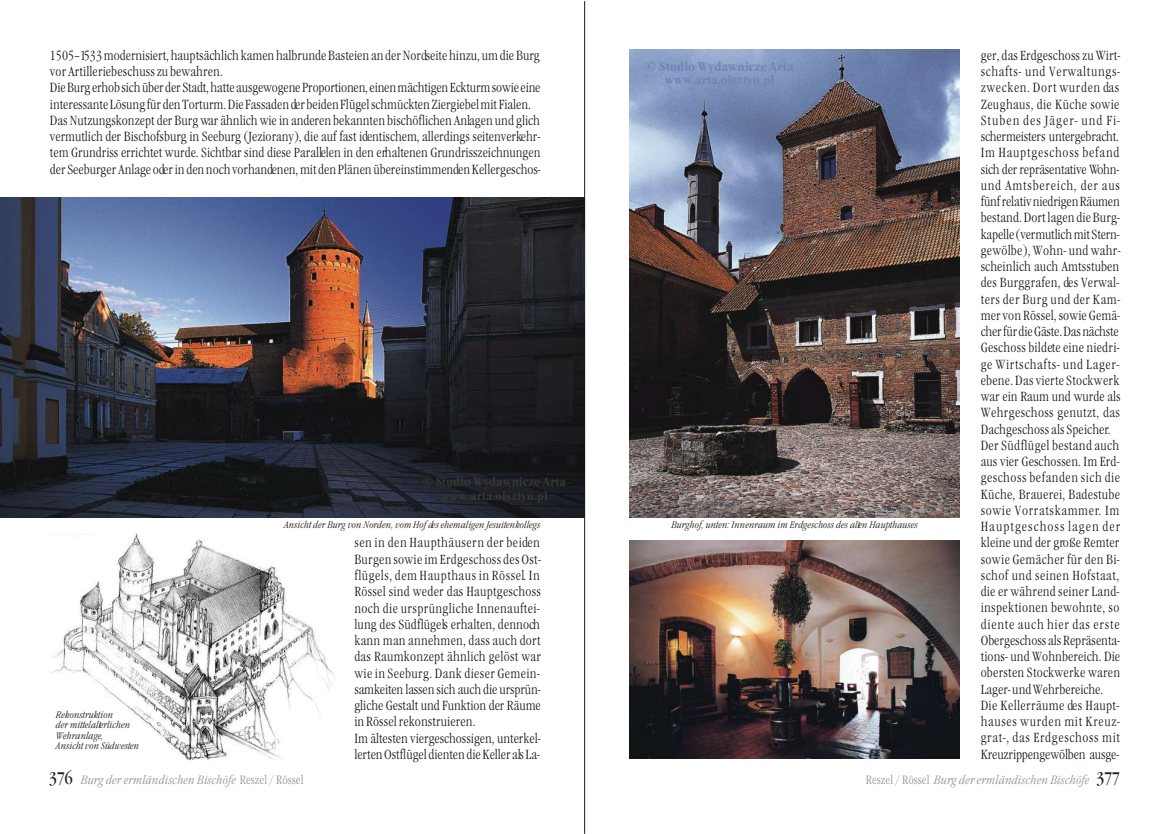
<style>
.page{position:relative;width:1170px;height:834px;background:#fff}
.page>*{position:absolute;margin:0;border:0;box-sizing:border-box;transform-origin:0 0}
.t1{font:13.75px/16.2px "Garam Itc TEE Lig Con";letter-spacing:.01em;color:#1f1a17}
.t2{font:700 13.25px "Garam Itc TEE Con";color:#6e85ba}
.t3{font:700 12.88px "Garam Itc TEE Con";color:#383633}
.t4{font:italic 12.5px "Garam Itc TEE Lig Con";color:#969494}
.t5{font:700 12.5px "Garam Itc TEE Con";color:#383633}
.t6{font:italic 10px/10.5px "Garam Itc TEE Lig Con";color:#1f1a17}
.s1{font-size:15.5px}
.s2{font-size:15px}
.s3{font-family:"Garam Itc TEE Con";font-style:normal;font-size:17.5px;color:#1f1a17}
.s4{font-style:normal}
</style>
<div class="page">
<hr style="left:584px;top:1px;width:1px;height:833px;background:#1f1a17">
<img style="left:629px;top:541px;width:330px;height:217px">
<img style="left:629px;top:49px;width:330px;height:468px">
<img style="left:0;top:197px;width:585px;height:320px">
<img style="left:51px;top:533px;width:284px;height:228px">
<p class="t1" style="left:50px;top:47px;width:492px">1505–1533 modernisiert, hauptsächlich kamen halbrunde Basteien an der Nordseite hinzu, um die Burg vor Artilleriebeschuss zu bewahren.<br>Die Burg erhob sich über der Stadt, hatte ausgewogene Proportionen, einen mächtigen Eckturm sowie eine interessante Lösung für den Torturm. Die Fassaden der beiden Flügel schmückten Ziergiebel mit Fialen.<br>Das Nutzungskonzept der Burg war ähnlich wie in anderen bekannten bischöflichen Anlagen und glich vermutlich der Bischofsburg in Seeburg (Jeziorany), die auf fast identischem, allerdings seitenverkehr&shy;tem Grundriss errichtet wurde. Sichtbar sind diese Parallelen in den erhaltenen Grundrisszeichnungen der Seeburger Anlage oder in den noch vorhandenen, mit den Plänen übereinstimmenden Kellergeschos-</p>
<p class="t1" style="left:981px;top:47px;width:141px">ger, das Erdgeschoss zu Wirt&shy;schafts- und Verwaltungs&shy;zwecken. Dort wurden das<br>Zeughaus, die Küche sowie<br>Stuben des Jäger- und Fi&shy;schermeisters untergebracht.<br>Im Hauptgeschoss befand sich der repräsentative Wohn&shy;und Amtsbereich, der aus fünf relativ niedrigen Räumen bestand. Dort lagen die Burg&shy;kapelle (vermutlich mit Stern&shy;gewölbe), Wohn- und wahr&shy;scheinlich auch Amtsstuben des Burggrafen, des Verwal&shy;ters der Burg und der Kam&shy;mer von Rössel, sowie Gemä&shy;cher für die Gäste. Das nächste<br>Geschoss bildete eine niedri&shy;ge Wirtschafts- und Lager&shy;ebene. Das vierte Stockwerk war ein Raum und wurde als<br>Wehrgeschoss genutzt, das<br>Dachgeschoss als Speicher.<br>Der Südflügel bestand auch aus vier Geschossen. Im Erd&shy;geschoss befanden sich die<br>Küche, Brauerei, Badestube sowie Vorratskammer. Im<br>Hauptgeschoss lagen der kleine und der große Remter sowie Gemächer für den Bi&shy;schof und seinen Hofstaat, die er während seiner Land&shy;inspektionen bewohnte, so diente auch hier das erste<br>Obergeschoss als Repräsenta&shy;tions- und Wohnbereich. Die obersten Stockwerke waren<br>Lager- und Wehrbereiche.<br>Die Kellerräume des Haupt&shy;hauses wurden mit Kreuz&shy;grat-, das Erdgeschoss mit<br>Kreuzrippengewölben ausge-</p>
<p class="t2" style="left:645px;top:59px;width:150px"><span class="s1">©</span> Studio Wydawnicze Arta</p>
<p class="t3" style="left:422px;top:474px;width:145px"><span class="s2">©</span> Studio Wydawnicze Arta</p>
<p class="t5" style="left:441px;top:488px;width:108px">www.arta.olsztyn.pl</p>
<p class="t6" style="left:671px;top:519px;width:248px">Burghof, unten: Innenraum im Erdgeschoss des alten Haupthauses</p>
<p class="t6" style="left:284px;top:519px;width:258px">Ansicht der Burg von Norden, vom Hof des ehemaligen Jesuitenkollegs</p>
<p class="t1" style="left:354px;top:535px;width:188px">sen in den Haupthäusern der beiden Burgen sowie im Erdgeschoss des Ost&shy;flügels, dem Haupthaus in Rössel. In Rössel sind weder das Hauptgeschoss noch die ursprüngliche Innenauftei&shy;lung des Südflügels erhalten, dennoch kann man annehmen, dass auch dort das Raumkonzept ähnlich gelöst war wie in Seeburg. Dank dieser Gemein&shy;samkeiten lassen sich auch die ursprün&shy;gliche Gestalt und Funktion der Räume in Rössel rekonstruieren.<br>Im ältesten viergeschossigen, unterkel&shy;lerten Ostflügel dienten die Keller als La-</p>
<p class="t6" style="left:56px;top:709px;width:85px">Rekonstruktion<br>der mittelalterlichen<br>Wehranlage,<br>Ansicht von Südwesten</p>
<p class="t4" style="left:49px;top:772px;width:256px"><span class="s3">376</span> Burg der ermländischen Bischöfe <span class="s4">Reszel / Rössel</span></p>
<p class="t4" style="left:866px;top:772px;width:256px"><span class="s4">Reszel / Rössel</span> Burg der ermländischen Bischöfe <span class="s3">377</span></p>
</div>
